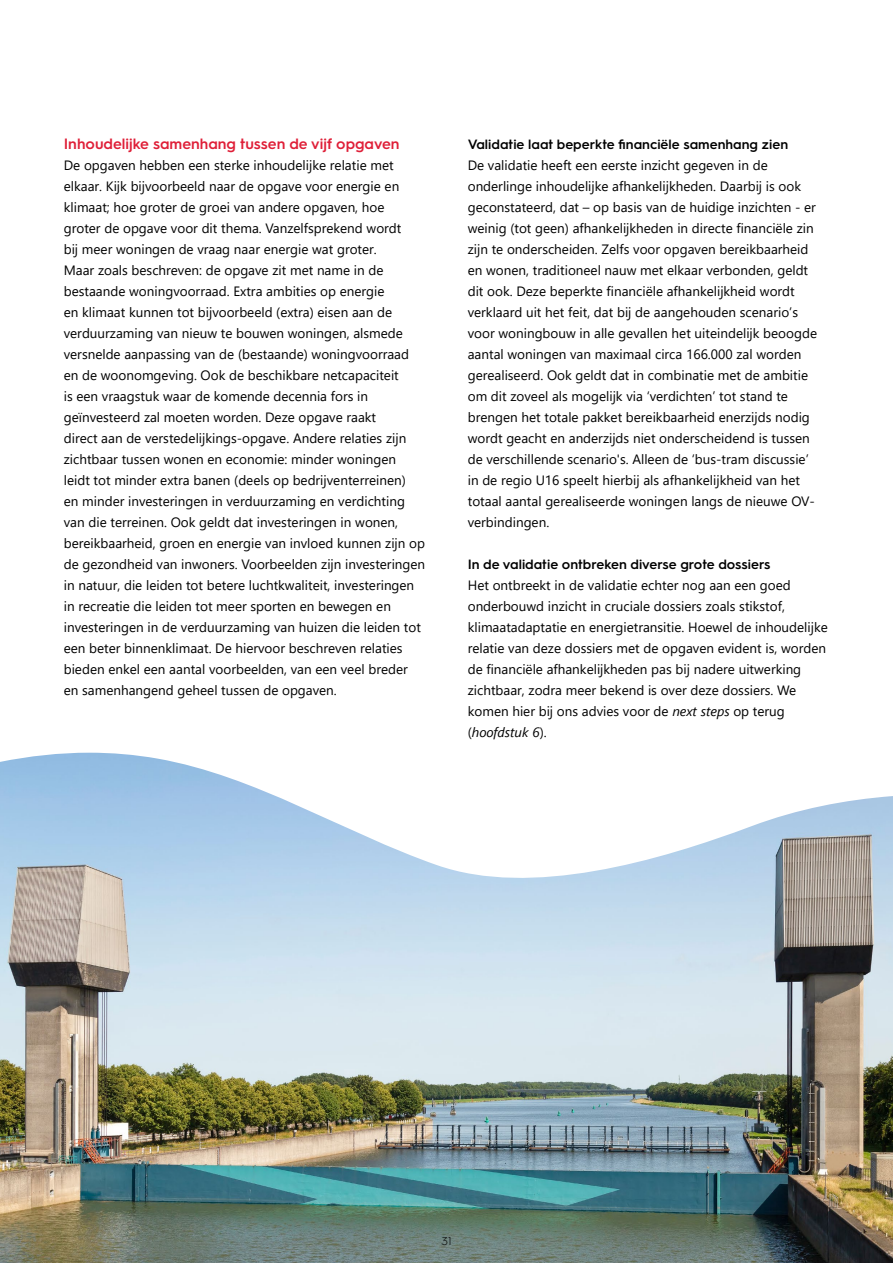
<style>
.page{position:relative;width:893px;height:1263px;background:#fff}
.page>*{position:absolute;margin:0;border:0;box-sizing:border-box;transform-origin:0 0}
.t1{font:600 15px "Hurme Geometric Sans 3";color:#df1f38}
.t2{font:13.5px/21px "Segoe UI";color:#000}
.t3{font:600 13.5px "Hurme Geometric Sans 3";color:#000}
.t4{font:300 11.25px "Hurme Geometric Sans 3";color:#000}
.s1{font-style:italic}
</style>
<div class="page">
<img style="left:0;top:753px;width:893px;height:510px">
<h5 class="t1" style="left:64px;top:133px;width:337px">Inhoudelijke samenhang tussen de vijf opgaven</h5>
<p class="t2" style="left:64px;top:153px;width:363px">De opgaven hebben een sterke inhoudelijke relatie met elkaar. Kijk bijvoorbeeld naar de opgave voor energie en klimaat; hoe groter de groei van andere opgaven, hoe<br>groter de opgave voor dit thema. Vanzelfsprekend wordt<br>bij meer woningen de vraag naar energie wat groter.<br>Maar zoals beschreven: de opgave zit met name in de bestaande woningvoorraad. Extra ambities op energie<br>en klimaat kunnen tot bijvoorbeeld (extra) eisen aan de verduurzaming van nieuw te bouwen woningen, alsmede versnelde aanpassing van de (bestaande) woningvoorraad en de woonomgeving. Ook de beschikbare netcapaciteit<br>is een vraagstuk waar de komende decennia fors in geïnvesteerd zal moeten worden. Deze opgave raakt<br>direct aan de verstedelijkings-opgave. Andere relaties zijn zichtbaar tussen wonen en economie: minder woningen leidt tot minder extra banen (deels op bedrijventerreinen)<br>en minder investeringen in verduurzaming en verdichting van die terreinen. Ook geldt dat investeringen in wonen, bereikbaarheid, groen en energie van invloed kunnen zijn op de gezondheid van inwoners. Voorbeelden zijn investeringen in natuur, die leiden tot betere luchtkwaliteit, investeringen in recreatie die leiden tot meer sporten en bewegen en investeringen in de verduurzaming van huizen die leiden tot een beter binnenklimaat. De hiervoor beschreven relaties bieden enkel een aantal voorbeelden, van een veel breder en samenhangend geheel tussen de opgaven.</p>
<h5 class="t3" style="left:468px;top:135px;width:322px">Validatie laat beperkte fnanciële samenhang zien</h5>
<p class="t2" style="left:468px;top:153px;width:351px">De validatie heeft een eerste inzicht gegeven in de onderlinge inhoudelijke afhankelijkheden. Daarbij is ook geconstateerd, dat – op basis van de huidige inzichten - er weinig (tot geen) afhankelijkheden in directe financiële zin zijn te onderscheiden. Zelfs voor opgaven bereikbaarheid en wonen, traditioneel nauw met elkaar verbonden, geldt dit ook. Deze beperkte financiële afhankelijkheid wordt verklaard uit het feit, dat bij de aangehouden scenario’s voor woningbouw in alle gevallen het uiteindelijk beoogde aantal woningen van maximaal circa 166.000 zal worden gerealiseerd. Ook geldt dat in combinatie met de ambitie om dit zoveel als mogelijk via ‘verdichten’ tot stand te brengen het totale pakket bereikbaarheid enerzijds nodig wordt geacht en anderzijds niet onderscheidend is tussen de verschillende scenario's. Alleen de ‘bus-tram discussie’ in de regio U16 speelt hierbij als afhankelijkheid van het totaal aantal gerealiseerde woningen langs de nieuwe OV&shy;verbindingen.</p>
<h5 class="t3" style="left:468px;top:555px;width:304px">In de validatie ontbreken diverse grote dossiers</h5>
<p class="t2" style="left:468px;top:573px;width:362px">Het ontbreekt in de validatie echter nog aan een goed onderbouwd inzicht in cruciale dossiers zoals stikstof, klimaatadaptatie en energietransitie. Hoewel de inhoudelijke relatie van deze dossiers met de opgaven evident is, worden de financiële afhankelijkheden pas bij nadere uitwerking zichtbaar, zodra meer bekend is over deze dossiers. We komen hier bij ons advies voor de <span class="s1">next steps</span> op terug (<span class="s1">hoofdstuk 6</span>).</p>
<p class="t4" style="left:441px;top:1233px;width:12px">31</p>
</div>
